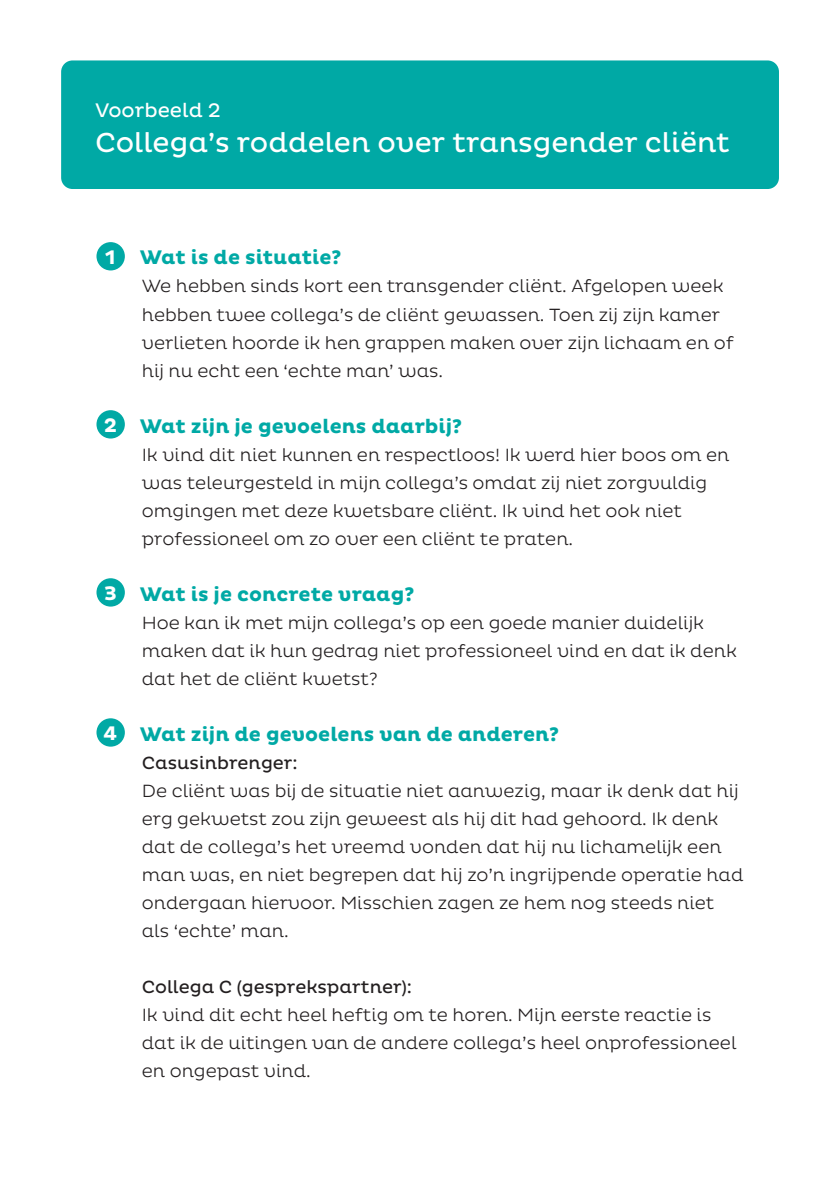
<style>
.page{position:relative;width:840px;height:1191px;background:#fff}
.page>*{position:absolute;margin:0;border:0;box-sizing:border-box;transform-origin:0 0}
.t1{font:28px "Pluto";color:#fff}
.t2{font:700 20px "Pluto";color:#00a9a5}
.t3{font:20px "Pluto";color:#fff}
.t4{font:300 18px/28px "Pluto";color:#231f20}
.t5{font:18px "Pluto";color:#231f20}
.s1{color:#fff}
</style>
<div class="page">
<div style="left:96px;top:242px;width:29px;height:28px;background:#00a9a5;border-radius:50%"></div>
<div style="left:96px;top:410px;width:29px;height:28px;background:#00a9a5;border-radius:50%"></div>
<div style="left:96px;top:578px;width:29px;height:28px;background:#00a9a5;border-radius:50%"></div>
<div style="left:96px;top:718px;width:29px;height:28px;background:#00a9a5;border-radius:50%"></div>
<div style="left:61px;top:60px;width:717px;height:129px;background:#00a9a5;border-radius:11px"></div>
<p class="t3" style="left:95px;top:99px;width:127px">Voorbeeld 2</p>
<h1 class="t1" style="left:95px;top:127px;width:636px">Collega’s roddelen over transgender cliënt</h1>
<p class="t2" style="left:105px;top:246px;width:238px"><span class="s1">1</span> Wat is de situatie?</p>
<p class="t4" style="left:142px;top:272px;width:593px">We hebben sinds kort een transgender cliënt. Afgelopen week hebben twee collega’s de cliënt gewassen. Toen zij zijn kamer verlieten hoorde ik hen grappen maken over zijn lichaam en of hij nu echt een ‘echte man’ was.</p>
<p class="t2" style="left:104px;top:414px;width:360px"><span class="s1">2</span> Wat zijn je gevoelens daarbij?</p>
<p class="t4" style="left:142px;top:440px;width:588px">Ik vind dit niet kunnen en respectloos! Ik werd hier boos om en was teleurgesteld in mijn collega’s omdat zij niet zorgvuldig omgingen met deze kwetsbare cliënt. Ik vind het ook niet professioneel om zo over een cliënt te praten.</p>
<p class="t2" style="left:104px;top:582px;width:311px"><span class="s1">3</span> Wat is je concrete vraag?</p>
<p class="t4" style="left:142px;top:608px;width:596px">Hoe kan ik met mijn collega’s op een goede manier duidelijk maken dat ik hun gedrag niet professioneel vind en dat ik denk dat het de cliënt kwetst?</p>
<p class="t2" style="left:103px;top:722px;width:457px"><span class="s1">4</span> Wat zijn de gevoelens van de anderen?</p>
<p class="t5" style="left:142px;top:752px;width:157px">Casusinbrenger:</p>
<p class="t4" style="left:142px;top:776px;width:602px">De cliënt was bij de situatie niet aanwezig, maar ik denk dat hij erg gekwetst zou zijn geweest als hij dit had gehoord. Ik denk dat de collega’s het vreemd vonden dat hij nu lichamelijk een man was, en niet begrepen dat hij zo’n ingrijpende operatie had ondergaan hiervoor. Misschien zagen ze hem nog steeds niet als ‘echte’ man.</p>
<p class="t5" style="left:142px;top:976px;width:271px">Collega C (gesprekspartner):</p>
<p class="t4" style="left:142px;top:1000px;width:596px">Ik vind dit echt heel heftig om te horen. Mijn eerste reactie is dat ik de uitingen van de andere collega’s heel onprofessioneel en ongepast vind.</p>
</div>
